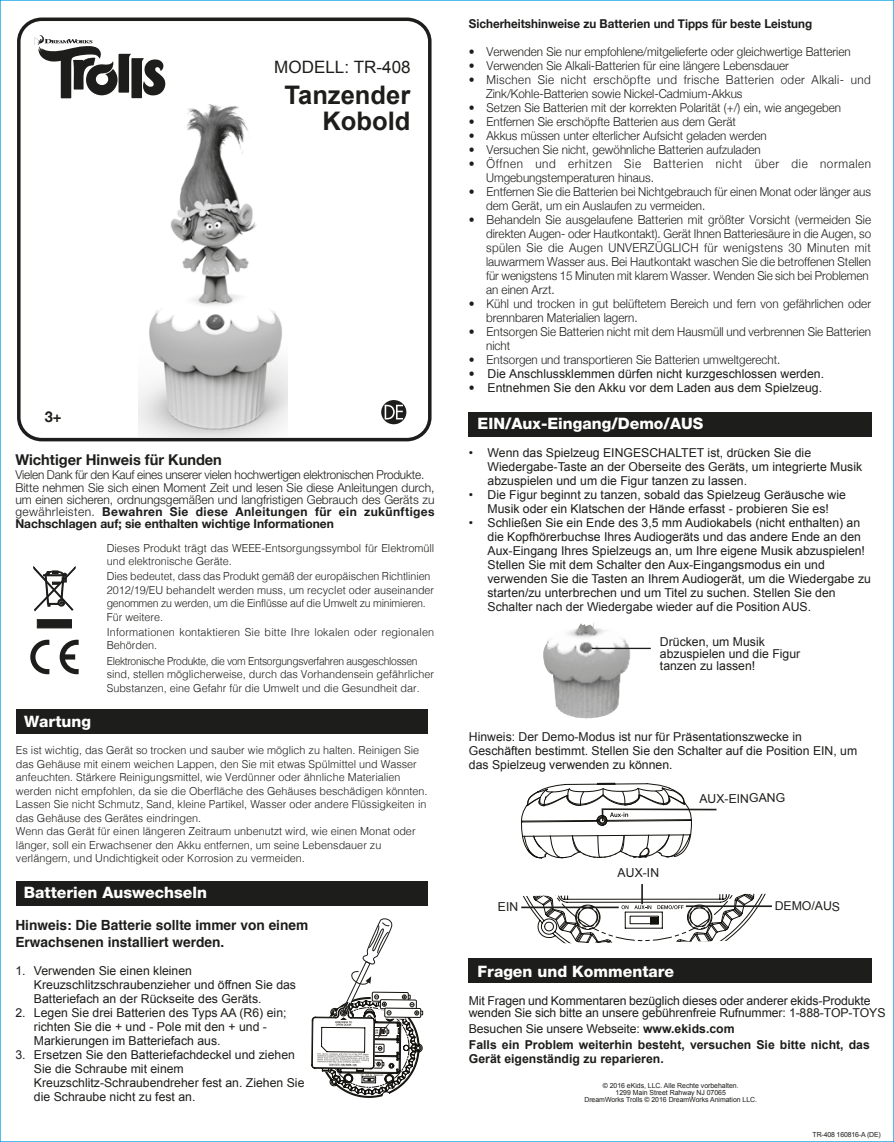
<style>
.page{position:relative;width:894px;height:1142px;background:#fff}
.page>*{position:absolute;margin:0;border:0;box-sizing:border-box;transform-origin:0 0}
.t1{font:700 25.55px/25.9px "Arial";color:#1d1d1b;text-align:right}
.t2{font:16.97px "Arial";color:#1d1d1b}
.t3{font:800 15.75px "Helvetica Neue";color:#fff}
.t4{font:700 14.88px "Helvetica Neue";color:#1d1d1b}
.t5{font:700 14px/17.5px "Helvetica";color:#1d1d1b}
.t6{font:12.25px/14px "Arial";color:#1d1d1b}
.t7{font:300 12.25px/14px "Helvetica Neue";color:#1d1d1b;scale:.95 1}
.t8{font:300 12.25px/12.2px "Helvetica Neue";color:#1d1d1b;scale:.96 1}
.t9{font:700 12.25px/15.8px "Arial";color:#1d1d1b}
.t10{font:300 12.25px/14px "Helvetica Neue";letter-spacing:.035em;color:#1d1d1b;scale:.95 1}
.t11{font:300 12.25px/14px "Helvetica Neue";letter-spacing:.055em;color:#1d1d1b;scale:.95 1}
.t12{font:700 12.25px "Helvetica Neue";color:#1d1d1b;scale:.95 1}
.t13{font:300 11.03px/13.5px "Helvetica";color:#1d1d1b}
.t14{font:300 11.03px/13.5px "Helvetica";color:#1d1d1b;scale:.93 1}
.t15{font:7px/7px "Arial";letter-spacing:-.005em;color:#1d1d1b;text-align:center}
.s1{font-weight:700}
.s2{font-family:"Helvetica Neue";font-weight:300}
.s3{font-weight:400}
</style>
<div class="page">
<svg style="left:381px;top:400px;width:25px;height:24px"></svg>
<svg style="left:384px;top:405px;width:19px;height:14px"></svg>
<div style="left:16px;top:709px;width:411px;height:24px;background:#1d1d1b"></div>
<img style="left:138px;top:104px;width:149px;height:332px">
<div style="left:16px;top:881px;width:411px;height:25px;background:#1d1d1b"></div>
<div style="left:469px;top:412px;width:402px;height:24px;background:#1d1d1b"></div>
<div style="left:469px;top:958px;width:402px;height:24px;background:#1d1d1b"></div>
<div style="left:17px;top:18px;width:414px;height:423px;border:4px solid #1d1d1b;border-radius:23px"></div>
<svg style="left:34px;top:35px;width:132px;height:63px"></svg>
<div style="left:37px;top:619px;width:35px;height:9px;background:#1d1d1b;border:1px solid #1d1d1b"></div>
<svg style="left:33px;top:566px;width:42px;height:45px"></svg>
<svg style="left:60px;top:639px;width:19px;height:35px"></svg>
<svg style="left:30px;top:639px;width:19px;height:35px"></svg>
<svg style="left:311px;top:918px;width:112px;height:179px"></svg>
<img style="left:543px;top:623px;width:87px;height:95px">
<svg style="left:521px;top:783px;width:196px;height:75px"></svg>
<hr style="left:591px;top:647px;width:59px;height:2px;background:#1d1d1b">
<svg style="left:521px;top:884px;width:251px;height:60px"></svg>
<h2 class="t2" style="left:274px;top:56px;width:138px">MODELL: TR-408</h2>
<p class="t4" style="left:45px;top:405px;width:18px">3+</p>
<h1 class="t1" style="left:284px;top:83px;width:127px">Tanzender<br>Kobold</h1>
<p class="t4" style="left:15px;top:448px;width:208px">Wichtiger Hinweis für Kunden</p>
<p class="t8" style="left:15px;top:468px;width:438px">Vielen Dank für den Kauf eines unserer vielen hochwertigen elektronischen Produkte.<br>Bitte nehmen Sie sich einen Moment Zeit und lesen Sie diese Anleitungen durch, um einen sicheren, ordnungsgemäßen und langfristigen Gebrauch des Geräts zu gewährleisten. <span class="s1">Bewahren Sie diese Anleitungen für ein zukünftiges Nachschlagen auf; sie enthalten wichtige Informationen</span></p>
<p class="t13" style="left:107px;top:540px;width:329px">Dieses Produkt trägt das WEEE-Entsorgungssymbol für Elektromüll und elektronische Geräte.</p>
<p class="t13" style="left:107px;top:569px;width:329px">Dies bedeutet, dass das Produkt gemäß der europäischen Richtlinien 2012/19/EU behandelt werden muss, um recyclet oder auseinander genommen zu werden, um die Einflüsse auf die Umwelt zu minimieren.<br>Für weitere.</p>
<p class="t13" style="left:107px;top:624px;width:329px">Informationen kontaktieren Sie bitte Ihre lokalen oder regionalen<br>Behörden.</p>
<p class="t14" style="left:107px;top:653px;width:353px">Elektronische Produkte, die vom Entsorgungsverfahren ausgeschlossen sind, stellen möglicherweise, durch das Vorhandensein gefährlicher<br>Substanzen, eine Gefahr für die Umwelt und die Gesundheit dar.</p>
<p class="t3" style="left:24px;top:711px;width:68px">Wartung</p>
<p class="t13" style="left:16px;top:742px;width:413px">Es ist wichtig, das Gerät so trocken und sauber wie möglich zu halten. Reinigen Sie das Gehäuse mit einem weichen Lappen, den Sie mit etwas Spülmittel und Wasser anfeuchten. Stärkere Reinigungsmittel, wie Verdünner oder ähnliche Materialien werden nicht empfohlen, da sie die Oberfläche des Gehäuses beschädigen könnten.<br>Lassen Sie nicht Schmutz, Sand, kleine Partikel, Wasser oder andere Flüssigkeiten in das Gehäuse des Gerätes eindringen.<br>Wenn das Gerät für einen längeren Zeitraum unbenutzt wird, wie einen Monat oder länger, soll ein Erwachsener den Akku entfernen, um seine Lebensdauer zu verlängern, und Undichtigkeit oder Korrosion zu vermeiden.</p>
<p class="t3" style="left:24px;top:883px;width:185px">Batterien Auswechseln</p>
<p class="t5" style="left:15px;top:916px;width:294px">Hinweis: Die Batterie sollte immer von einem<br>Erwachsenen installiert werden.</p>
<p class="t6" style="left:34px;top:963px;width:263px;text-indent:-19px">1. Verwenden Sie einen kleinen<br>Kreuzschlitzschraubenzieher und öffnen Sie das<br>Batteriefach an der Rückseite des Geräts.</p>
<p class="t6" style="left:34px;top:1005px;width:254px;text-indent:-19px">2. Legen Sie drei Batterien des Typs AA (R6) ein; richten Sie die + und - Pole mit den + und -<br>Markierungen im Batteriefach aus.</p>
<p class="t6" style="left:34px;top:1047px;width:272px;text-indent:-19px">3. Ersetzen Sie den Batteriefachdeckel und ziehen Sie die Schraube mit einem Kreuzschlitz-Schraubendreher fest an. Ziehen Sie die Schraube nicht zu fest an.</p>
<p class="t12" style="left:469px;top:14px;width:363px">Sicherheitshinweise zu Batterien und Tipps für beste Leistung</p>
<p class="t7" style="left:469px;top:44px;width:403px">• Verwenden Sie nur empfohlene/mitgelieferte oder gleichwertige Batterien</p>
<p class="t7" style="left:469px;top:58px;width:338px">• Verwenden Sie Alkali-Batterien für eine längere Lebensdauer</p>
<p class="t10" style="left:486px;top:72px;width:406px;text-indent:-17px">• Mischen Sie nicht erschöpfte und frische Batterien oder Alkali- und<br>Zink/Kohle-Batterien sowie Nickel-Cadmium-Akkus</p>
<p class="t7" style="left:469px;top:100px;width:393px">• Setzen Sie Batterien mit der korrekten Polarität (+/) ein, wie angegeben</p>
<p class="t7" style="left:469px;top:114px;width:282px">• Entfernen Sie erschöpfte Batterien aus dem Gerät</p>
<p class="t7" style="left:469px;top:128px;width:315px">• Akkus müssen unter elterlicher Aufsicht geladen werden</p>
<p class="t7" style="left:469px;top:142px;width:308px">• Versuchen Sie nicht, gewöhnliche Batterien aufzuladen</p>
<p class="t11" style="left:486px;top:156px;width:406px;text-indent:-17px">• Öffnen und erhitzen Sie Batterien nicht über die normalen<br>Umgebungstemperaturen hinaus.</p>
<p class="t7" style="left:486px;top:184px;width:406px;text-indent:-17px">• Entfernen Sie die Batterien bei Nichtgebrauch für einen Monat oder länger aus dem Gerät, um ein Auslaufen zu vermeiden.</p>
<p class="t7" style="left:486px;top:212px;width:407px;text-indent:-17px">• Behandeln Sie ausgelaufene Batterien mit größter Vorsicht (vermeiden Sie direkten Augen- oder Hautkontakt). Gerät Ihnen Batteriesäure in die Augen, so spülen Sie die Augen UNVERZÜGLICH für wenigstens 30 Minuten mit lauwarmem Wasser aus. Bei Hautkontakt waschen Sie die betroffenen Stellen für wenigstens 15 Minuten mit klarem Wasser. Wenden Sie sich bei Problemen an einen Arzt.</p>
<p class="t7" style="left:486px;top:296px;width:406px;text-indent:-17px">• Kühl und trocken in gut belüftetem Bereich und fern von gefährlichen oder brennbaren Materialien lagern.</p>
<p class="t7" style="left:486px;top:324px;width:406px;text-indent:-17px">• Entsorgen Sie Batterien nicht mit dem Hausmüll und verbrennen Sie Batterien nicht</p>
<p class="t7" style="left:469px;top:352px;width:329px">• Entsorgen und transportieren Sie Batterien umweltgerecht.</p>
<p class="t6" style="left:469px;top:367px;width:356px"><span class="s2">•</span> Die Anschlussklemmen dürfen nicht kurzgeschlossen werden.</p>
<p class="t6" style="left:469px;top:381px;width:354px"><span class="s2">•</span> Entnehmen Sie den Akku vor dem Laden aus dem Spielzeug.</p>
<p class="t3" style="left:477px;top:413px;width:227px">EIN/Aux-Eingang/Demo/AUS</p>
<p class="t6" style="left:487px;top:445px;width:376px;text-indent:-19px">• Wenn das Spielzeug EINGESCHALTET ist, drücken Sie die<br>Wiedergabe-Taste an der Oberseite des Geräts, um integrierte Musik abzuspielen und um die Figur tanzen zu lassen.</p>
<p class="t6" style="left:469px;top:487px;width:378px;text-align:center">• Die Figur beginnt zu tanzen, sobald das Spielzeug Geräusche wie<br>Musik oder ein Klatschen der Hände erfasst - probieren Sie es!</p>
<p class="t6" style="left:487px;top:515px;width:385px;text-indent:-19px">• Schließen Sie ein Ende des 3,5 mm Audiokabels (nicht enthalten) an die Kopfhörerbuchse Ihres Audiogeräts und das andere Ende an den Aux-Eingang Ihres Spielzeugs an, um Ihre eigene Musik abzuspielen!<br>Stellen Sie mit dem Schalter den Aux-Eingangsmodus ein und verwenden Sie die Tasten an Ihrem Audiogerät, um die Wiedergabe zu starten/zu unterbrechen und um Titel zu suchen. Stellen Sie den Schalter nach der Wiedergabe wieder auf die Position AUS.</p>
<p class="t6" style="left:659px;top:635px;width:142px;line-height:12.2px">Drücken, um Musik abzuspielen und die Figur tanzen zu lassen!</p>
<p class="t6" style="left:469px;top:729px;width:390px">Hinweis: Der Demo-Modus ist nur für Präsentationszwecke in<br>Geschäften bestimmt. Stellen Sie den Schalter auf die Position EIN, um das Spielzeug verwenden zu können.</p>
<p class="t6" style="left:617px;top:866px;width:43px;rotate:-1deg">AUX-IN</p>
<p class="t6" style="left:699px;top:792px;width:87px;rotate:-1deg">AUX-EINGANG</p>
<p class="t6" style="left:774px;top:898px;width:67px;rotate:1deg">DEMO/AUS</p>
<p class="t3" style="left:477px;top:962px;width:198px">Fragen und Kommentare</p>
<p class="t6" style="left:469px;top:994px;width:418px;line-height:12.2px">Mit Fragen und Kommentaren bezüglich dieses oder anderer ekids-Produkte wenden Sie sich bitte an unsere gebührenfreie Rufnummer: 1-888-TOP-TOYS</p>
<p class="t9" style="left:469px;top:1021px;width:402px"><span class="s3">Besuchen Sie unsere Webseite:</span> www.ekids.com<br>Falls ein Problem weiterhin besteht, versuchen Sie bitte nicht, das</p>
<p class="t9" style="left:469px;top:1051px;width:196px">Gerät eigenständig zu reparieren.</p>
<p class="t15" style="left:584px;top:1081px;width:174px">© 2016 eKids, LLC. Alle Rechte vorbehalten.<br>1299 Main Street Rahway NJ 07065<br>DreamWorks Trolls © 2016 DreamWorks Animation LLC.</p>
<p class="t15" style="left:812px;top:1130px;width:70px">TR-408 160816-A (DE)</p>
</div>
